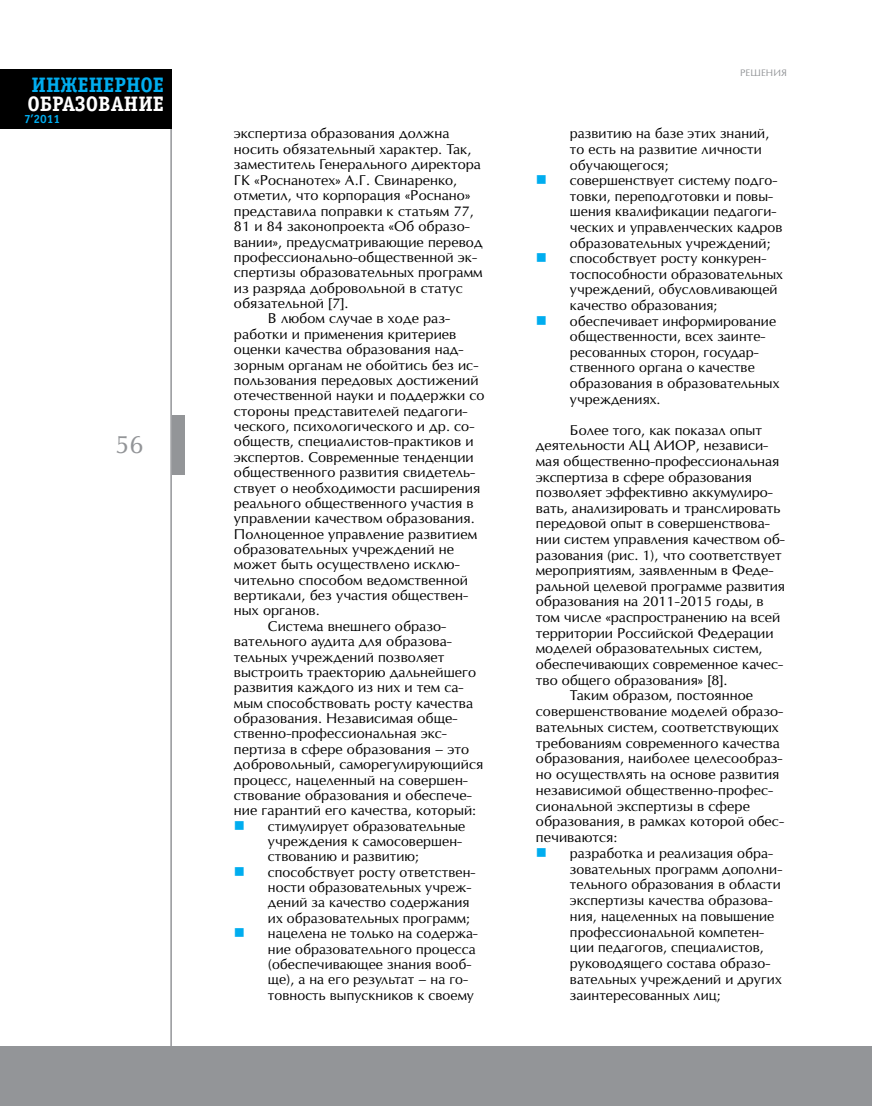
<style>
.page{position:relative;width:872px;height:1106px;background:#fff}
.page>*{position:absolute;margin:0;border:0;box-sizing:border-box;transform-origin:0 0}
.t1{font:24px "Opium New";color:#939598}
.t2{font:700 21px "Officina Serif C";color:#fff}
.t3{font:700 21px "Officina Serif C";color:#00adef}
.t4{font:15px "Wingdings";color:#00adef}
.t5{font:13.5px/15.6px "Opium New";letter-spacing:.005em;color:#000}
.t6{font:700 12px "Officina Sans C";color:#00adef}
.t7{font:9px "Opium New";color:#939598}
</style>
<div class="page">
<hr style="left:170px;top:69px;width:2px;height:1037px;background:#939598">
<div style="left:0;top:1046px;width:872px;height:60px;background:#939598"></div>
<div style="left:0;top:69px;width:172px;height:60px;background:#000"></div>
<div style="left:172px;top:415px;width:12px;height:60px;background:#939598"></div>
<h2 class="t3" style="left:32px;top:73px;width:134px">ИНЖЕНЕРНОЕ</h2>
<h2 class="t2" style="left:28px;top:91px;width:138px">ОБРАЗОВАНИЕ</h2>
<p class="t6" style="left:24px;top:113px;width:38px">7’2011</p>
<h1 class="t1" style="left:115px;top:429px;width:30px">56</h1>
<p class="t5" style="left:234px;top:126px;width:217px">экспертиза образования должна</p>
<p class="t5" style="left:234px;top:141px;width:239px">носить обязательный характер. Так,</p>
<p class="t5" style="left:234px;top:157px;width:248px">заместитель Генерального директора</p>
<p class="t5" style="left:234px;top:172px;width:225px">ГК «Роснанотех» А.Г. Свинаренко,</p>
<p class="t5" style="left:234px;top:188px;width:238px">отметил, что корпорация «Роснано»</p>
<p class="t5" style="left:234px;top:203px;width:241px">представила поправки к статьям 77,</p>
<p class="t5" style="left:234px;top:218px;width:237px">81 и 84 законопроекта «Об образо-</p>
<p class="t5" style="left:234px;top:234px;width:250px">вании», предусматривающие перевод</p>
<p class="t5" style="left:234px;top:249px;width:245px">профессионально-общественной эк-</p>
<p class="t5" style="left:234px;top:265px;width:250px">спертизы образовательных программ</p>
<p class="t5" style="left:234px;top:280px;width:230px">из разряда добровольной в статус</p>
<p class="t5" style="left:234px;top:295px;width:116px">обязательной [7].</p>
<p class="t5" style="left:268px;top:311px;width:184px">В любом случае в ходе раз-</p>
<p class="t5" style="left:234px;top:326px;width:224px">работки и применения критериев</p>
<p class="t5" style="left:234px;top:341px;width:231px">оценки качества образования над-</p>
<p class="t5" style="left:234px;top:357px;width:246px">зорным органам не обойтись без ис-</p>
<p class="t5" style="left:234px;top:372px;width:246px">пользования передовых достижений</p>
<p class="t5" style="left:234px;top:387px;width:252px">отечественной науки и поддержки со</p>
<p class="t5" style="left:234px;top:403px;width:235px">стороны представителей педагоги-</p>
<p class="t5" style="left:234px;top:418px;width:242px">ческого, психологического и др. со-</p>
<p class="t5" style="left:234px;top:434px;width:241px">обществ, специалистов-практиков и</p>
<p class="t5" style="left:234px;top:449px;width:241px">экспертов. Современные тенденции</p>
<p class="t5" style="left:234px;top:464px;width:243px">общественного развития свидетель-</p>
<p class="t5" style="left:234px;top:480px;width:248px">ствует о необходимости расширения</p>
<p class="t5" style="left:234px;top:495px;width:241px">реального общественного участия в</p>
<p class="t5" style="left:234px;top:510px;width:242px">управлении качеством образования.</p>
<p class="t5" style="left:234px;top:526px;width:245px">Полноценное управление развитием</p>
<p class="t5" style="left:234px;top:541px;width:221px">образовательных учреждений не</p>
<p class="t5" style="left:234px;top:556px;width:227px">может быть осуществлено исклю-</p>
<p class="t5" style="left:234px;top:572px;width:235px">чительно способом ведомственной</p>
<p class="t5" style="left:234px;top:587px;width:236px">вертикали, без участия обществен-</p>
<p class="t5" style="left:234px;top:602px;width:87px">ных органов.</p>
<p class="t5" style="left:268px;top:618px;width:180px">Система внешнего образо-</p>
<p class="t5" style="left:234px;top:633px;width:219px">вательного аудита для образова-</p>
<p class="t5" style="left:234px;top:649px;width:212px">тельных учреждений позволяет</p>
<p class="t5" style="left:234px;top:664px;width:244px">выстроить траекторию дальнейшего</p>
<p class="t5" style="left:234px;top:679px;width:231px">развития каждого из них и тем са-</p>
<p class="t5" style="left:234px;top:695px;width:241px">мым способствовать росту качества</p>
<p class="t5" style="left:234px;top:710px;width:225px">образования. Н езависимая обще-</p>
<p class="t5" style="left:234px;top:725px;width:214px">ственно-профессиональная экс-</p>
<p class="t5" style="left:234px;top:741px;width:237px">пертиза в сфере образования – это</p>
<p class="t5" style="left:234px;top:756px;width:251px">добровольный, саморегулирующийся</p>
<p class="t5" style="left:234px;top:771px;width:235px">процесс, нацеленный на совершен-</p>
<p class="t5" style="left:234px;top:787px;width:239px">ствование образования и обеспече-</p>
<p class="t5" style="left:234px;top:802px;width:244px">ние гарантий его качества, который:</p>
<p class="t5" style="left:268px;top:818px;width:199px">стимулирует образовательные</p>
<p class="t5" style="left:268px;top:833px;width:196px">учреждения к самосовершен-</p>
<p class="t5" style="left:268px;top:848px;width:153px">ствованию и развитию;</p>
<p class="t5" style="left:268px;top:864px;width:209px">способствует росту ответствен-</p>
<p class="t5" style="left:268px;top:879px;width:205px">ности образовательных учреж-</p>
<p class="t5" style="left:268px;top:894px;width:203px">дений за качество содержания</p>
<p class="t5" style="left:268px;top:910px;width:203px">их образовательных программ;</p>
<p class="t5" style="left:268px;top:925px;width:211px">нацелена не только на содержа-</p>
<p class="t5" style="left:268px;top:940px;width:209px">ние образовательного процесса</p>
<p class="t5" style="left:268px;top:956px;width:205px">(обеспечивающее знания вооб-</p>
<p class="t5" style="left:268px;top:971px;width:202px">ще), а на его результат – на го-</p>
<p class="t5" style="left:268px;top:987px;width:207px">товность выпускников к своему</p>
<p class="t4" style="left:234px;top:817px;width:13px">■</p>
<p class="t4" style="left:234px;top:863px;width:13px">■</p>
<p class="t4" style="left:234px;top:924px;width:13px">■</p>
<p class="t7" style="left:740px;top:67px;width:28px">РЕШЕНИЯ</p>
<p class="t5" style="left:570px;top:126px;width:214px">развитию на базе этих знаний, то есть на развитие личности обучающегося;<br>совершенствует систему подго&shy;товки, переподготовки и повы&shy;шения квалификации педагоги&shy;ческих и управленческих кадров образовательных учреждений; способствует росту конкурен&shy;тоспособности образовательных учреждений, обусловливающей качество образования; обеспечивает информирование общественности, всех заинте&shy;ресованных сторон, государ&shy;ственного органа о качестве образования в образовательных учреждениях.</p>
<p class="t5" style="left:536px;top:422px;width:228px;text-indent:34px">Б олее того, как показал опыт деятельности АЦ АИОР</p>
<p class="t4" style="left:536px;top:172px;width:13px">■</p>
<p class="t4" style="left:536px;top:250px;width:13px">■</p>
<p class="t4" style="left:536px;top:312px;width:13px">■</p>
<p class="t5" style="left:695px;top:438px;width:74px">, независи-</p>
<p class="t5" style="left:536px;top:453px;width:245px">мая общественно-профессиональная</p>
<p class="t5" style="left:536px;top:469px;width:217px">экспертиза в сфере образования</p>
<p class="t5" style="left:536px;top:484px;width:238px">позволяет эффективно аккумулиро-</p>
<p class="t5" style="left:536px;top:500px;width:246px">вать, анализировать и транслировать</p>
<p class="t5" style="left:536px;top:516px;width:235px">передовой опыт в совершенствова-</p>
<p class="t5" style="left:536px;top:531px;width:250px">нии систем управления качеством об-</p>
<p class="t5" style="left:536px;top:547px;width:247px">разования (рис. 1), что соответствует</p>
<p class="t5" style="left:536px;top:562px;width:239px">мероприятиям, заявленным в Феде-</p>
<p class="t5" style="left:536px;top:578px;width:251px">ральной целевой программе развития</p>
<p class="t5" style="left:536px;top:594px;width:229px">образования на 2011-2015 годы, в</p>
<p class="t5" style="left:536px;top:609px;width:246px">том числе «распространению на всей</p>
<p class="t5" style="left:536px;top:625px;width:239px">территории Российской Федерации</p>
<p class="t5" style="left:536px;top:640px;width:228px">моделей образовательных систем,</p>
<p class="t5" style="left:536px;top:656px;width:249px">обеспечивающих современное качес-</p>
<p class="t5" style="left:536px;top:672px;width:193px">тво общего образования» [8].</p>
<p class="t5" style="left:570px;top:687px;width:185px">Таким образом, постоянное</p>
<p class="t5" style="left:536px;top:703px;width:249px">совершенствование моделей образо-</p>
<p class="t5" style="left:536px;top:719px;width:244px">вательных систем, соответствующих</p>
<p class="t5" style="left:536px;top:735px;width:245px">требованиям современного качества</p>
<p class="t5" style="left:536px;top:750px;width:248px">образования, наиболее целесообраз-</p>
<p class="t5" style="left:536px;top:766px;width:245px">но осуществлять на основе развития</p>
<p class="t5" style="left:536px;top:782px;width:239px">независимой общественно-профес-</p>
<p class="t5" style="left:536px;top:798px;width:215px">сиональной экспертизы в сфере</p>
<p class="t5" style="left:536px;top:813px;width:249px">образования, в рамках которой обес-</p>
<p class="t5" style="left:536px;top:829px;width:83px">печиваются:</p>
<p class="t5" style="left:570px;top:845px;width:205px">разработка и реализация обра-</p>
<p class="t5" style="left:570px;top:861px;width:214px">зовательных программ дополни-</p>
<p class="t5" style="left:570px;top:876px;width:212px">тельного образования в области</p>
<p class="t5" style="left:570px;top:892px;width:204px">экспертизы качества образова-</p>
<p class="t5" style="left:570px;top:908px;width:206px">ния, нацеленных на повышение</p>
<p class="t5" style="left:570px;top:924px;width:196px">профессиональной компетен-</p>
<p class="t5" style="left:570px;top:939px;width:195px">ции педагогов, специалистов,</p>
<p class="t5" style="left:570px;top:955px;width:202px">руководящего состава образо-</p>
<p class="t5" style="left:570px;top:971px;width:213px">вательных учреждений и других</p>
<p class="t5" style="left:570px;top:987px;width:152px">заинтересованных лиц;</p>
<p class="t4" style="left:536px;top:844px;width:13px">■</p>
</div>
